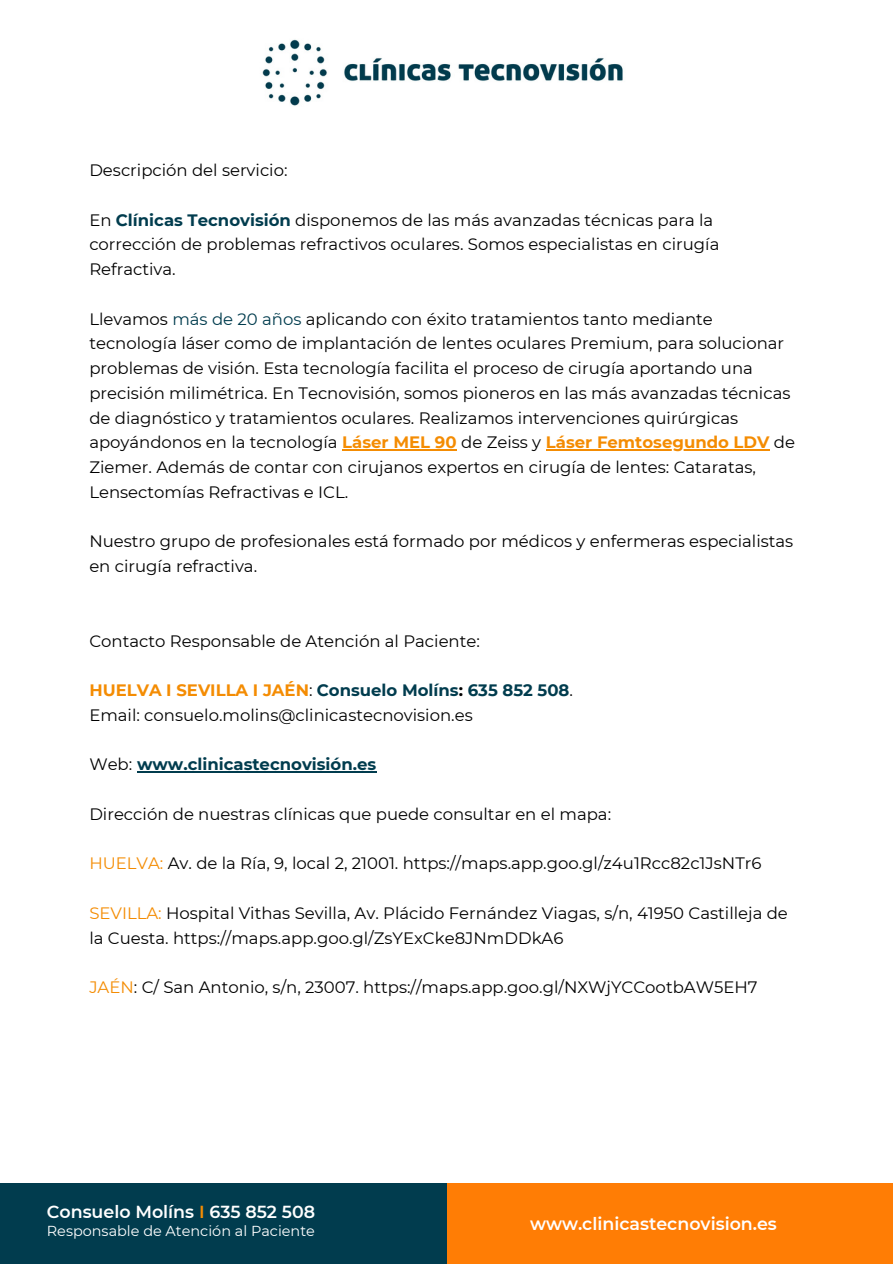
<style>
.page{position:relative;width:893px;height:1264px;background:#fff}
.page>*{position:absolute;margin:0;border:0;box-sizing:border-box;transform-origin:0 0}
.t1{font:600 17.4px "Montserrat";color:#fff}
.t2{font:16.5px/24.8px "Montserrat";color:#000}
.t3{font:700 16.5px "Montserrat";color:#013c4e}
.t4{font:14.4px "Montserrat";color:#fff}
.s1{font-weight:700;color:#013c4e}
.s2{color:#013c4e}
.s3{font-weight:700;color:#f48c03}
.s4{color:#f48c03}
.s5{font-weight:400;color:#000}
.s6{color:#000}
</style>
<div class="page">
<img style="left:262px;top:39px;width:361px;height:67px">
<div style="left:0;top:1182px;width:446px;height:81px;background:#013c4e"></div>
<div style="left:446px;top:1182px;width:446px;height:81px;background:#ff7d05"></div>
<hr style="left:342px;top:449px;width:114px;height:1px;background:#f48c03">
<hr style="left:546px;top:449px;width:223px;height:1px;background:#f48c03">
<hr style="left:137px;top:771px;width:239px;height:1px;background:#013c4e">
<p class="t2" style="left:89px;top:158px;width:200px">Descripción del servicio:</p>
<p class="t2" style="left:89px;top:207px;width:631px">En <span class="s1">Clínicas Tecnovisión</span> disponemos de las más avanzadas técnicas para la corrección de problemas refractivos oculares. Somos especialistas en cirugía<br>Refractiva.</p>
<p class="t2" style="left:89px;top:306px;width:707px">Llevamos <span class="s2">más de 20 años</span> aplicando con éxito tratamientos tanto mediante tecnología láser como de implantación de lentes oculares Premium, para solucionar problemas de visión. Esta tecnología facilita el proceso de cirugía aportando una precisión milimétrica. En Tecnovisión, somos pioneros en las más avanzadas técnicas de diagnóstico y tratamientos oculares. Realizamos intervenciones quirúrgicas apoyándonos en la tecnología <span class="s3">Láser MEL 90</span> de Zeiss y <span class="s3">Láser Femtosegundo LDV</span> de Ziemer. Además de contar con cirujanos expertos en cirugía de lentes: Cataratas, Lensectomías Refractivas e ICL.</p>
<p class="t2" style="left:89px;top:529px;width:705px">Nuestro grupo de profesionales está formado por médicos y enfermeras especialistas en cirugía refractiva.</p>
<p class="t2" style="left:89px;top:628px;width:392px">Contacto Responsable de Atención al Paciente:</p>
<p class="t3" style="left:89px;top:680px;width:485px"><span class="s4">HUELVA I SEVILLA I JAÉN</span><span class="s5">:</span> Consuelo Molíns<span class="s6">:</span> 635 852 508<span class="s5">.</span></p>
<p class="t2" style="left:89px;top:702px;width:385px">Email: consuelo.molins@clinicastecnovision.es</p>
<p class="t3" style="left:89px;top:754px;width:288px"><span class="s5">Web:</span> www.clinicastecnovisión.es</p>
<p class="t2" style="left:89px;top:801px;width:523px">Dirección de nuestras clínicas que puede consultar en el mapa:</p>
<p class="t2" style="left:89px;top:851px;width:673px"><span class="s4">HUELVA:</span> Av. de la Ría, 9, local 2, 21001. https://maps.app.goo.gl/z4u1Rcc82c1JsNTr6</p>
<p class="t2" style="left:89px;top:900px;width:700px"><span class="s4">SEVILLA:</span> Hospital Vithas Sevilla, Av. Plácido Fernández Viagas, s/n, 41950 Castilleja de la Cuesta. https://maps.app.goo.gl/ZsYExCke8JNmDDkA6</p>
<p class="t2" style="left:89px;top:974px;width:669px"><span class="s4">JAÉN</span>: C/ San Antonio, s/n, 23007. https://maps.app.goo.gl/NXWjYCCootbAW5EH7</p>
<p class="t1" style="left:47px;top:1200px;width:270px">Consuelo Molíns <span class="s4">I</span> 635 852 508</p>
<p class="t4" style="left:47px;top:1222px;width:269px">Responsable de Atención al Paciente</p>
<p class="t1" style="left:530px;top:1213px;width:248px">www.clinicastecnovision.es</p>
</div>
